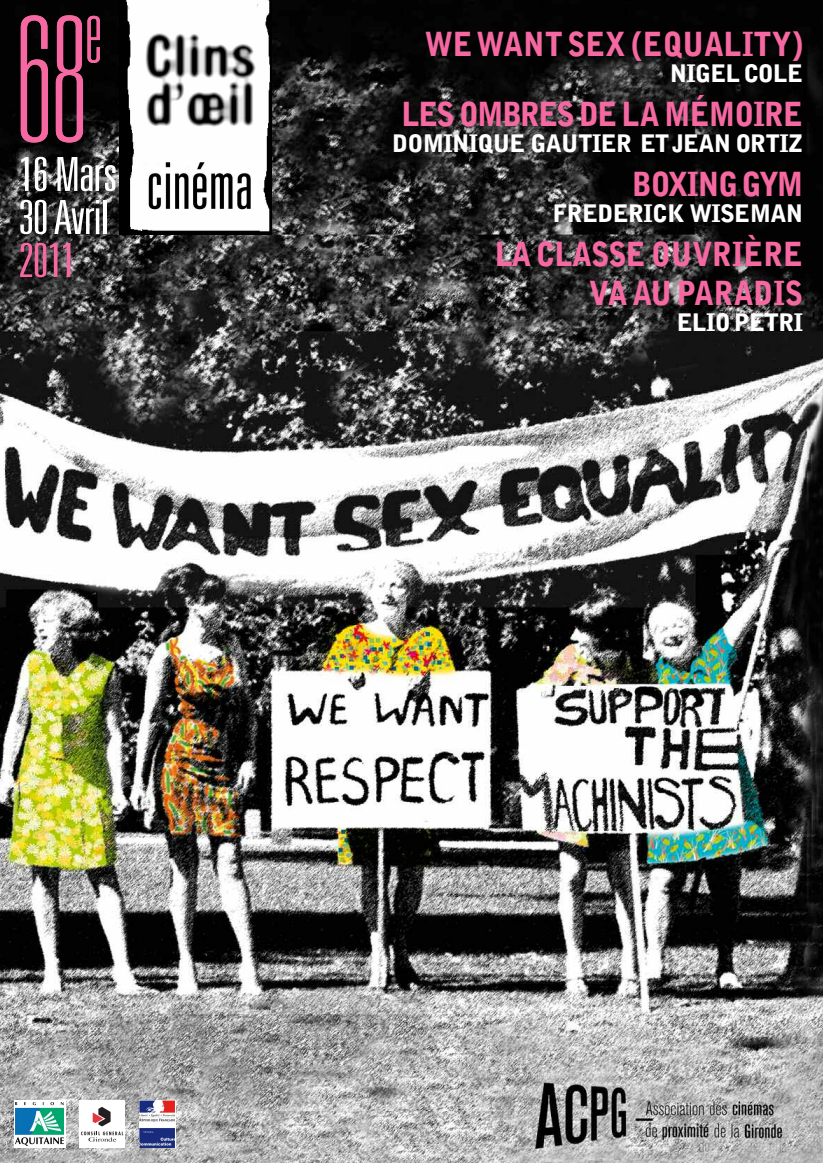
<style>
.page{position:relative;width:823px;height:1163px;background:#fff}
.page>*{position:absolute;margin:0;border:0;box-sizing:border-box;transform-origin:0 0}
.t1{font:100 ultra-condensed 174.2px "Univers";color:#f668a1}
.t2{font:100 ultra-condensed 92.5px "Univers";color:#f668a1}
.t3{font:300 ultra-condensed 47px/43px "Univers";letter-spacing:-.02em;color:#fff;scale:1.2 1}
.t4{font:300 ultra-condensed 47px "Univers";color:#f668a1;scale:1.2 1}
.t5{font:900 33px/39px "Bell Gothic Std";color:#f668a1;text-align:right;scale:.9 1}
.t6{font:900 33px "Bell Gothic Std";letter-spacing:-.055em;color:#f668a1;scale:.9 1}
.t7{font:900 33px "Bell Gothic Std";letter-spacing:-.03em;color:#f668a1;scale:.9 1}
.t8{font:900 24px "Bell Gothic Std";letter-spacing:-.03em;color:#fff}
</style>
<div class="page">
<img style="left:0;top:0;width:822px;height:1162px">
<img style="left:139px;top:1100px;width:37px;height:47px">
<svg style="left:79px;top:1100px;width:46px;height:47px"></svg>
<svg style="left:14px;top:1100px;width:51px;height:47px"></svg>
<img style="left:16px;top:1102px;width:47px;height:43px">
<img style="left:119px;top:0;width:153px;height:234px">
<h1 class="t1" style="left:15px;top:16px;width:76px">68</h1>
<h2 class="t2" style="left:85px;top:-4px;width:19px">e</h2>
<h3 class="t3" style="left:18px;top:155px;width:84px">16 Mars<br>30 Avril</h3>
<h3 class="t4" style="left:18px;top:243px;width:49px">2011</h3>
<h3 class="t5" style="left:424px;top:27px;width:421px">WEWANT SEX (EQUALITY)</h3>
<p class="t8" style="left:669px;top:64px;width:135px">NIGELCOLE</p>
<h3 class="t6" style="left:401px;top:101px;width:447px">LES OMBRES DE LA MÉMOIRE</h3>
<p class="t8" style="left:392px;top:134px;width:412px">DOMINIQUE GAUTIER ETJEAN ORTIZ</p>
<h3 class="t7" style="left:631px;top:171px;width:192px">BOXINGGYM</h3>
<p class="t8" style="left:552px;top:204px;width:251px">FREDERICK WISEMAN</p>
<h3 class="t5" style="left:495px;top:237px;width:343px">LA CLASSE OUVRIÈRE<br>VA AU PARADIS</h3>
<p class="t8" style="left:676px;top:313px;width:128px">ELIOPETRI</p>
</div>
